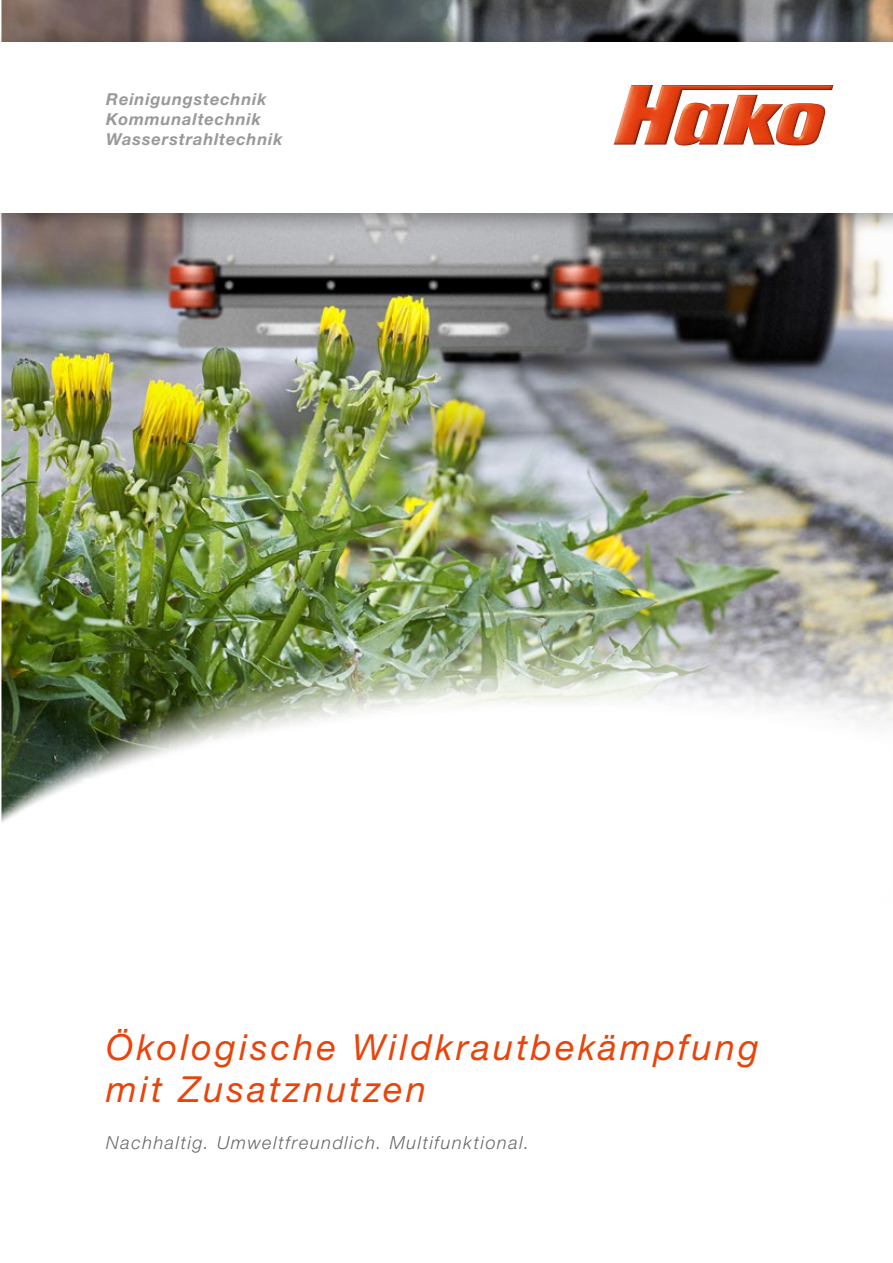
<style>
.page{position:relative;width:893px;height:1263px;background:#fff}
.page>*{position:absolute;margin:0;border:0;box-sizing:border-box;transform-origin:0 0}
.t1{font:italic 36px/42px "Helvetica Neue LT Std";letter-spacing:.09em;color:#e8450c}
.t2{font:italic 300 18px "Helvetica Neue LT Std";letter-spacing:.09em;color:#686867}
.t3{font:italic 700 16.5px/19.8px "Helvetica Neue LT Std";letter-spacing:.05em;color:#989999}
</style>
<div class="page">
<img style="left:1px;top:0;width:892px;height:588px">
<img style="left:1px;top:588px;width:892px;height:234px">
<div style="left:0;top:28px;width:893px;height:208px;background:#000;opacity:.4"></div>
<div style="left:0;top:43px;width:893px;height:170px;background:#fff"></div>
<img style="left:614px;top:85px;width:219px;height:61px">
<p class="t3" style="left:106px;top:89px;width:178px">Reinigungstechnik<br>Kommunaltechnik<br>Wasserstrahltechnik</p>
<h1 class="t1" style="left:106px;top:1026px;width:654px">Ökologische Wildkrautbekämpfung mit Zusatznutzen</h1>
<p class="t2" style="left:106px;top:1131px;width:424px">Nachhaltig. Umweltfreundlich. Multifunktional.</p>
</div>
